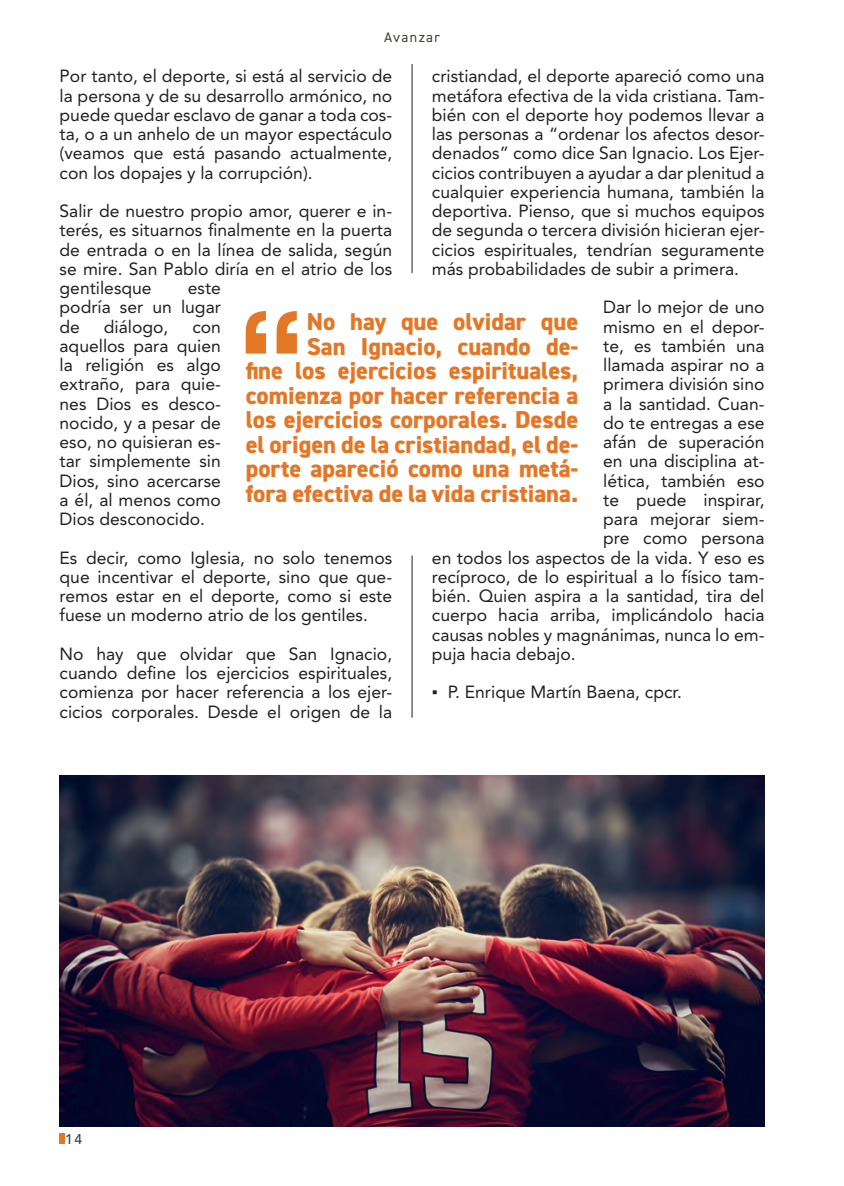
<style>
.page{position:relative;width:844px;height:1186px;background:#fff}
.page>*{position:absolute;margin:0;border:0;box-sizing:border-box;transform-origin:0 0}
.t1{font:800 24.5px/24.5px "DIN2014";color:#e47726;text-align:right}
.t2{font:17.5px/19.2px "Avenir LT Std";color:#231f20;text-align:justify}
.t3{font:14px "DIN2014";letter-spacing:.1em;color:#403f37}
.t4{font:500 14px "Avenir LT Std";color:#403f37}
.s1{font-family:"Times New Roman"}
</style>
<div class="page">
<div style="left:60px;top:1133px;width:5px;height:10px;background:#e47726"></div>
<svg style="left:246px;top:311px;width:51px;height:42px"></svg>
<hr style="left:411px;top:64px;width:1px;height:209px;background:#231f20">
<hr style="left:411px;top:555px;width:1px;height:162px;background:#231f20">
<img style="left:60px;top:775px;width:704px;height:351px">
<p class="t3" style="left:384px;top:28px;width:57px">Avanzar</p>
<p class="t2" style="left:60px;top:67px;width:334px">Por tanto, el deporte, si está al servicio de la persona y de su desarrollo armónico, no puede quedar esclavo de ganar a toda cos&shy;ta, o a un anhelo de un mayor espectáculo (veamos que está pasando actualmente, con los dopajes y la corrupción).</p>
<p class="t2" style="left:60px;top:201px;width:334px">Salir de nuestro propio amor, querer e in&shy;terés, es situarnos finalmente en la puerta de entrada o en la línea de salida, según se mire. San Pablo diría en el atrio de los gentilesque</p>
<p class="t2" style="left:432px;top:67px;width:334px">cristiandad, el deporte apareció como una metáfora efectiva de la vida cristiana. Tam&shy;bién con el deporte hoy podemos llevar a las personas a “ordenar los afectos desor&shy;denados” como dice San Ignacio. Los Ejer&shy;cicios contribuyen a ayudar a dar plenitud a cualquier experiencia humana, también la deportiva. Pienso, que si muchos equipos de segunda o tercera división hicieran ejer&shy;cicios espirituales, tendrían seguramente más probabilidades de subir a primera.</p>
<p class="t2" style="left:603px;top:298px;width:163px">Dar lo mejor de uno</p>
<p class="t2" style="left:603px;top:317px;width:163px">mismo en el depor-</p>
<p class="t2" style="left:603px;top:336px;width:163px">te, es también una</p>
<p class="t2" style="left:603px;top:355px;width:163px">llamada aspirar no a</p>
<p class="t2" style="left:603px;top:375px;width:163px">primera división sino</p>
<p class="t2" style="left:603px;top:394px;width:163px">a la santidad. Cuan-</p>
<p class="t2" style="left:603px;top:413px;width:163px">do te entregas a ese</p>
<p class="t2" style="left:603px;top:432px;width:163px">afán de superación</p>
<p class="t2" style="left:603px;top:452px;width:163px">en una disciplina at-</p>
<p class="t2" style="left:603px;top:471px;width:163px">lética, también eso</p>
<p class="t2" style="left:603px;top:490px;width:163px">te puede inspirar,</p>
<p class="t2" style="left:603px;top:509px;width:163px">para mejorar siem-</p>
<p class="t2" style="left:603px;top:529px;width:163px">pre como persona</p>
<p class="t2" style="left:432px;top:548px;width:334px">en todos los aspectos de la vida. Y eso es</p>
<p class="t2" style="left:432px;top:567px;width:334px">recíproco, de lo espiritual a lo físico tam-</p>
<p class="t2" style="left:432px;top:586px;width:334px">bién. Quien aspira a la santidad, tira del</p>
<p class="t2" style="left:432px;top:606px;width:334px">cuerpo hacia arriba, implicándolo hacia</p>
<p class="t2" style="left:432px;top:625px;width:334px">causas nobles y magnánimas, nunca lo em-</p>
<p class="t2" style="left:432px;top:644px;width:145px">puja hacia debajo.</p>
<p class="t2" style="left:432px;top:683px;width:251px"><span class="s1">▪</span> P. Enrique Martín Baena, cpcr.</p>
<p class="t2" style="left:60px;top:278px;width:163px;text-indent:128px">este podría ser un lugar de</p>
<p class="t1" style="left:246px;top:309px;width:334px">No hay que olvidar que<br>San Ignacio, cuando de-<br>fine los ejercicios espirituales, comienza por hacer referencia a los ejercicios corporales. Desde el origen de la cristiandad, el de&shy;porte apareció como una metá&shy;fora efectiva de la vida cristiana.</p>
<p class="t2" style="left:104px;top:317px;width:66px">diálogo,</p>
<p class="t2" style="left:60px;top:317px;width:163px;text-indent:133px">con aquellos para quien la religión es algo extraño, para quie&shy;nes Dios es desco&shy;nocido, y a pesar de eso, no quisieran es&shy;tar simplemente sin Dios, sino acercarse a él, al menos como Dios desconocido.</p>
<p class="t2" style="left:60px;top:548px;width:334px">Es decir, como Iglesia, no solo tenemos que incentivar el deporte, sino que que&shy;remos estar en el deporte, como si este fuese un moderno atrio de los gentiles.</p>
<p class="t2" style="left:60px;top:644px;width:334px">No hay que olvidar que San Ignacio, cuando define los ejercicios espirituales, comienza por hacer referencia a los ejer&shy;cicios corporales. Desde el origen de la</p>
<p class="t4" style="left:65px;top:1130px;width:18px">14</p>
</div>
